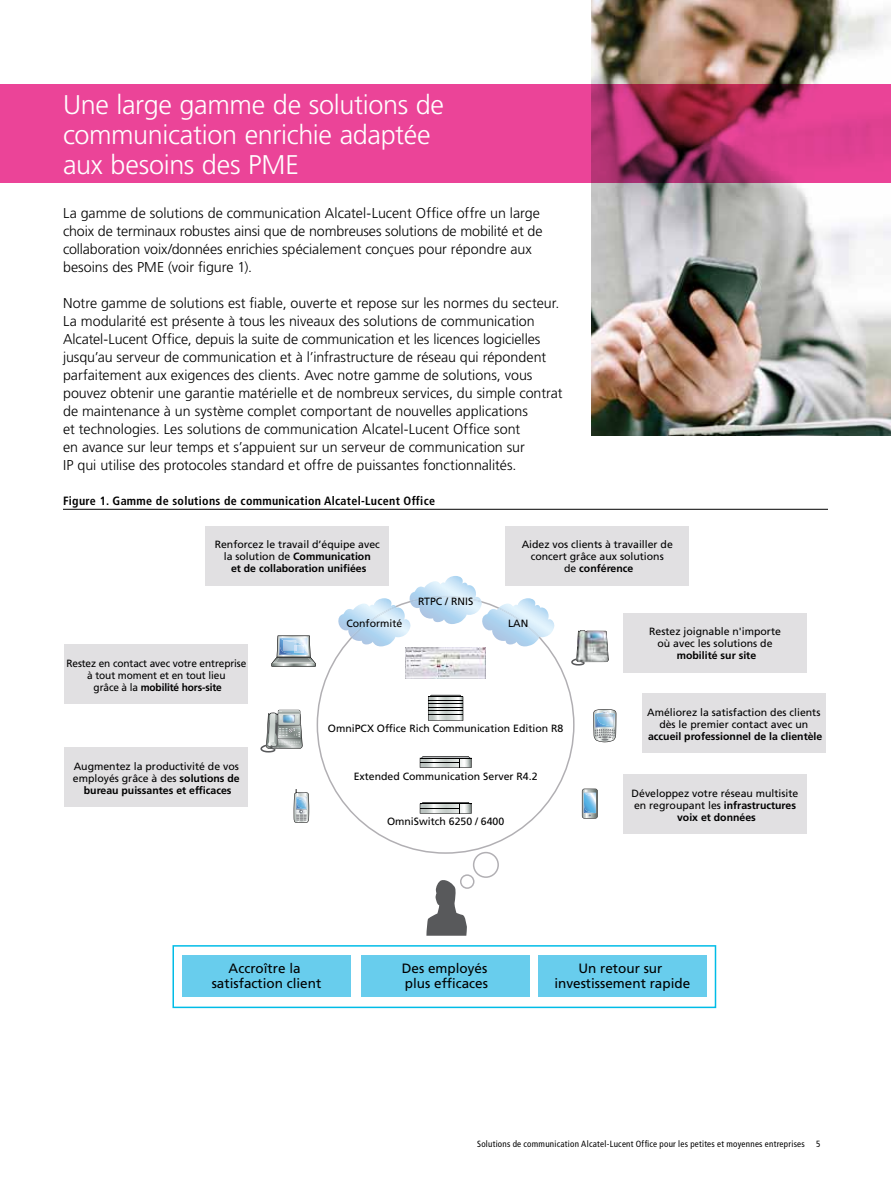
<style>
.page{position:relative;width:891px;height:1188px;background:#fff}
.page>*{position:absolute;margin:0;border:0;box-sizing:border-box;transform-origin:0 0}
.t1{font:300 27px/30px "Frutiger LT Std";letter-spacing:-.01em;color:#fff}
.t2{font:300 14.25px/18px "Frutiger LT Std";color:#000}
.t3{font:13.5px/15px "Frutiger LT Std";color:#000;text-align:center}
.t4{font:700 condensed 12px "Frutiger LT Std";letter-spacing:.025em;color:#000}
.t5{font:10.5px/12px "Frutiger LT Std";color:#000;text-align:center}
.t6{font:10.5px/12px "Frutiger LT Std";color:#000;text-align:center;scale:.96 1}
.t7{font:700 10.5px "Frutiger LT Std";color:#000}
.t8{font:condensed 9px "Frutiger LT Std";letter-spacing:.03em;color:#000}
.s1{font-weight:700}
</style>
<div class="page">
<img style="left:591px;top:0;width:300px;height:436px">
<svg style="left:0;top:84px;width:891px;height:99px;background:#d93e8a"></svg>
<hr style="left:63px;top:509px;width:765px;height:1px;background:#000">
<svg style="left:317px;top:646px;width:258px;height:207px"></svg>
<svg style="left:420px;top:756px;width:52px;height:12px"></svg>
<svg style="left:420px;top:802px;width:52px;height:12px"></svg>
<svg style="left:428px;top:695px;width:35px;height:26px"></svg>
<hr style="left:428px;top:714px;width:35px;height:1px;background:#000">
<hr style="left:428px;top:710px;width:35px;height:1px;background:#000">
<hr style="left:428px;top:707px;width:35px;height:1px;background:#000">
<hr style="left:428px;top:703px;width:35px;height:1px;background:#000">
<hr style="left:428px;top:700px;width:35px;height:1px;background:#000">
<img style="left:406px;top:647px;width:80px;height:32px">
<svg style="left:338px;top:576px;width:217px;height:70px"></svg>
<svg style="left:294px;top:789px;width:15px;height:34px"></svg>
<svg style="left:571px;top:646px;width:38px;height:20px"></svg>
<svg style="left:593px;top:709px;width:23px;height:33px"></svg>
<svg style="left:272px;top:636px;width:44px;height:30px"></svg>
<svg style="left:582px;top:789px;width:16px;height:30px"></svg>
<svg style="left:260px;top:710px;width:43px;height:43px"></svg>
<div style="left:206px;top:526px;width:183px;height:60px;background:#e1e0e2"></div>
<div style="left:506px;top:526px;width:183px;height:60px;background:#e1e0e2"></div>
<div style="left:623px;top:613px;width:184px;height:60px;background:#e1e0e2"></div>
<div style="left:623px;top:774px;width:184px;height:60px;background:#e1e0e2"></div>
<div style="left:642px;top:693px;width:184px;height:60px;background:#e1e0e2"></div>
<div style="left:64px;top:644px;width:184px;height:60px;background:#e1e0e2"></div>
<div style="left:64px;top:747px;width:184px;height:60px;background:#e1e0e2"></div>
<svg style="left:426px;top:852px;width:73px;height:84px"></svg>
<svg style="left:172px;top:945px;width:544px;height:63px"></svg>
<img style="left:577px;top:630px;width:31px;height:32px">
<img style="left:279px;top:715px;width:21px;height:28px">
<h1 class="t1" style="left:63px;top:90px;width:383px">Une large gamme de solutions de communication enrichie adaptée aux besoins des PME</h1>
<p class="t2" style="left:63px;top:204px;width:481px">La gamme de solutions de communication Alcatel-Lucent Office offre un large choix de terminaux robustes ainsi que de nombreuses solutions de mobilité et de collaboration voix/données enrichies spécialement conçues pour répondre aux besoins des PME (voir figure 1).</p>
<p class="t2" style="left:63px;top:294px;width:501px">Notre gamme de solutions est fiable, ouverte et repose sur les normes du secteur.<br>La modularité est présente à tous les niveaux des solutions de communication Alcatel-Lucent Office, depuis la suite de communication et les licences logicielles jusqu’au serveur de communication et à l’infrastructure de réseau qui répondent parfaitement aux exigences des clients. Avec notre gamme de solutions, vous pouvez obtenir une garantie matérielle et de nombreux services, du simple contrat de maintenance à un système complet comportant de nouvelles applications<br>et technologies. Les solutions de communication Alcatel-Lucent Office sont<br>en avance sur leur temps et s’appuient sur un serveur de communication sur<br>IP qui utilise des protocoles standard et offre de puissantes fonctionnalités.</p>
<p class="t4" style="left:63px;top:493px;width:374px">Figure 1. Gamme de solutions de communication Alcatel-Lucent Office</p>
<p class="t5" style="left:215px;top:539px;width:167px">Renforcez le travail d’équipe avec la solution de <span class="s1">Communication<br>et de collaboration unifiées</span></p>
<p class="t5" style="left:522px;top:539px;width:153px">Aidez vos clients à travailler de concert grâce aux solutions<br>de <span class="s1">conférence</span></p>
<p class="t6" style="left:66px;top:657px;width:189px">Restez en contact avec votre entreprise à tout moment et en tout lieu<br>grâce à la <span class="s1">mobilité hors-site</span></p>
<p class="t5" style="left:73px;top:760px;width:168px">Augmentez la productivité de vos employés grâce à des <span class="s1">solutions de bureau puissantes et efficaces</span></p>
<p class="t5" style="left:418px;top:595px;width:57px">RTPC / RNIS</p>
<p class="t5" style="left:346px;top:618px;width:58px">Conformité</p>
<p class="t5" style="left:508px;top:618px;width:22px">LAN</p>
<p class="t5" style="left:328px;top:723px;width:237px">OmniPCX Office Rich Communication Edition R8</p>
<p class="t5" style="left:354px;top:770px;width:185px">Extended Communication Server R4.2</p>
<p class="t5" style="left:387px;top:816px;width:119px">OmniSwitch 6250 / 6400</p>
<p class="t5" style="left:649px;top:626px;width:133px">Restez joignable n'importe où avec les solutions de</p>
<p class="t7" style="left:677px;top:650px;width:81px">mobilité sur site</p>
<p class="t5" style="left:647px;top:706px;width:175px">Améliorez la satisfaction des clients dès le premier contact avec un</p>
<p class="t7" style="left:648px;top:730px;width:176px">accueil professionnel de la clientèle</p>
<p class="t5" style="left:632px;top:787px;width:168px">Développez votre réseau multisite en regroupant les <span class="s1">infrastructures voix et données</span></p>
<p class="t3" style="left:212px;top:961px;width:111px">Accroître la satisfaction client</p>
<p class="t3" style="left:402px;top:961px;width:88px;text-align:left">Des employés plus efficaces</p>
<p class="t3" style="left:554px;top:961px;width:137px">Un retour sur investissement rapide</p>
<p class="t8" style="left:477px;top:1139px;width:329px">Solutions de communication Alcatel-Lucent Office pour les petites et moyennes entreprises</p>
<p class="t8" style="left:816px;top:1139px;width:6px">5</p>
</div>
